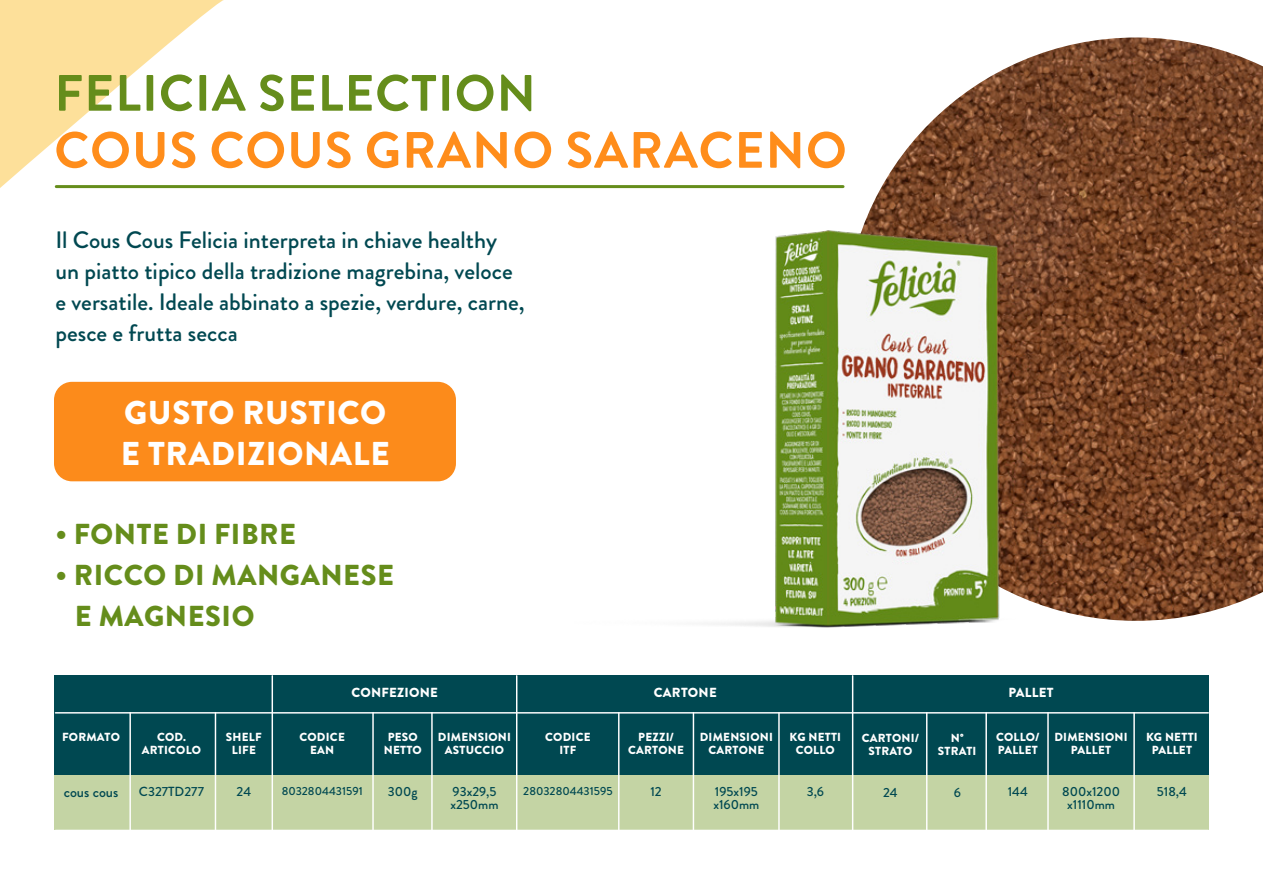
<style>
.page{position:relative;width:1263px;height:893px;background:#fff}
.page>*{position:absolute;margin:0;border:0;box-sizing:border-box;transform-origin:0 0}
.t1{font:700 51px "Brandon Grotesque";letter-spacing:.02em;color:#ff8d1b}
.t2{font:700 51px "Brandon Grotesque";letter-spacing:.02em;color:#658d1b}
.t3{font:900 33px/40.5px "Brandon Grotesque";letter-spacing:.02em;color:#fff}
.t4{font:900 28.8px/40.7px "Brandon Grotesque";letter-spacing:.02em;color:#658d1b}
.t5{font:500 23.7px/31px "Brandon Grotesque";color:#004851}
.t6{font:500 14.7px "Brandon Grotesque";color:#004851}
.t7{font:500 13.2px/13.2px "Brandon Grotesque";color:#004851;text-align:center}
.t8{font:900 13.2px "Brandon Grotesque";letter-spacing:.02em;color:#fff}
.t9{font:900 11.7px/13.2px "Brandon Grotesque";letter-spacing:.02em;color:#fff;text-align:center}
.t10{font:500 11.7px "Brandon Grotesque";color:#004851}
</style>
<div class="page">
<svg style="left:0;top:0;width:224px;height:188px"></svg>
<hr style="left:56px;top:185px;width:787px;height:3px;background:#658d1b">
<img style="left:905px;top:38px;width:358px;height:583px">
<div style="left:54px;top:774px;width:1155px;height:56px;background:#c4d4a4"></div>
<div style="left:54px;top:713px;width:1155px;height:61px;background:#004851"></div>
<div style="left:54px;top:675px;width:1155px;height:38px;background:#004851"></div>
<hr style="left:129px;top:713px;width:2px;height:124px;background:#fff">
<hr style="left:55px;top:712px;width:1153px;height:2px;background:#fff">
<hr style="left:215px;top:713px;width:1px;height:124px;background:#fff">
<hr style="left:272px;top:676px;width:1px;height:161px;background:#fff">
<hr style="left:431px;top:713px;width:2px;height:124px;background:#fff">
<hr style="left:516px;top:676px;width:1px;height:161px;background:#fff">
<hr style="left:372px;top:713px;width:2px;height:124px;background:#fff">
<hr style="left:618px;top:713px;width:1px;height:124px;background:#fff">
<hr style="left:693px;top:713px;width:1px;height:124px;background:#fff">
<hr style="left:852px;top:676px;width:1px;height:161px;background:#fff">
<hr style="left:778px;top:713px;width:2px;height:124px;background:#fff">
<hr style="left:926px;top:713px;width:1px;height:124px;background:#fff">
<hr style="left:985px;top:713px;width:2px;height:124px;background:#fff">
<hr style="left:1047px;top:713px;width:2px;height:124px;background:#fff">
<hr style="left:1133px;top:713px;width:2px;height:124px;background:#fff">
<img style="left:574px;top:151px;width:581px;height:477px">
<div style="left:54px;top:382px;width:402px;height:99px;background:#fc8b1b;border-radius:18px"></div>
<h1 class="t2" style="left:54px;top:58px;width:483px">FELICIA SELECTION</h1>
<h1 class="t1" style="left:54px;top:115px;width:794px">COUS COUS GRANO SARACENO</h1>
<h3 class="t5" style="left:56px;top:224px;width:471px">Il Cous Cous Felicia interpreta in chiave healthy un piatto tipico della tradizione magrebina, veloce e versatile. Ideale abbinato a spezie, verdure, carne, pesce e frutta secca</h3>
<h2 class="t3" style="left:121px;top:393px;width:270px">GUSTO RUSTICO<br>E TRADIZIONALE</h2>
<h3 class="t4" style="left:56px;top:515px;width:242px">• FONTE DI FIBRE</h3>
<h3 class="t4" style="left:75px;top:555px;width:321px;text-indent:-19px">• RICCO DI MANGANESE<br>E MAGNESIO</h3>
<p class="t8" style="left:351px;top:683px;width:88px">CONFEZIONE</p>
<p class="t8" style="left:654px;top:683px;width:64px">CARTONE</p>
<p class="t8" style="left:1008px;top:683px;width:47px">PALLET</p>
<p class="t9" style="left:996px;top:730px;width:45px;text-align:left">COLLO/<br>PALLET</p>
<p class="t9" style="left:62px;top:730px;width:59px">FORMATO</p>
<p class="t9" style="left:1146px;top:730px;width:53px">KG NETTI<br>PALLET</p>
<p class="t9" style="left:142px;top:730px;width:61px">COD.<br>ARTICOLO</p>
<p class="t9" style="left:862px;top:731px;width:59px">CARTONI/<br>STRATO</p>
<p class="t9" style="left:438px;top:730px;width:75px">DIMENSIONI<br>ASTUCCIO</p>
<p class="t9" style="left:700px;top:730px;width:75px">DIMENSIONI<br>CARTONE</p>
<p class="t9" style="left:1054px;top:730px;width:75px">DIMENSIONI<br>PALLET</p>
<p class="t9" style="left:226px;top:730px;width:37px">SHELF<br>LIFE</p>
<p class="t9" style="left:938px;top:731px;width:40px">N°<br>STRATI</p>
<p class="t9" style="left:628px;top:730px;width:57px">PEZZI/<br>CARTONE</p>
<p class="t9" style="left:789px;top:730px;width:53px">KG NETTI<br>COLLO</p>
<p class="t9" style="left:299px;top:730px;width:47px">CODICE<br>EAN</p>
<p class="t9" style="left:545px;top:730px;width:47px">CODICE<br>ITF</p>
<p class="t9" style="left:384px;top:730px;width:40px">PESO<br>NETTO</p>
<p class="t7" style="left:139px;top:785px;width:67px">C327TD277</p>
<p class="t7" style="left:237px;top:785px;width:16px">24</p>
<p class="t10" style="left:282px;top:783px;width:83px">8032804431591</p>
<p class="t7" style="left:388px;top:785px;width:31px">300g</p>
<p class="t10" style="left:523px;top:783px;width:91px">28032804431595</p>
<p class="t7" style="left:650px;top:785px;width:13px">12</p>
<p class="t7" style="left:715px;top:785px;width:44px">195x195</p>
<p class="t7" style="left:807px;top:785px;width:19px">3,6</p>
<p class="t7" style="left:883px;top:786px;width:16px">24</p>
<p class="t7" style="left:954px;top:786px;width:9px">6</p>
<p class="t7" style="left:1008px;top:785px;width:22px">144</p>
<p class="t7" style="left:713px;top:798px;width:47px">x160mm</p>
<p class="t6" style="left:64px;top:782px;width:56px">cous cous</p>
<p class="t7" style="left:453px;top:785px;width:45px">93x29,5</p>
<p class="t7" style="left:1157px;top:785px;width:31px">518,4</p>
<p class="t7" style="left:450px;top:798px;width:50px">x250mm</p>
<p class="t7" style="left:1062px;top:785px;width:59px">800x1200 x1110mm</p>
</div>
